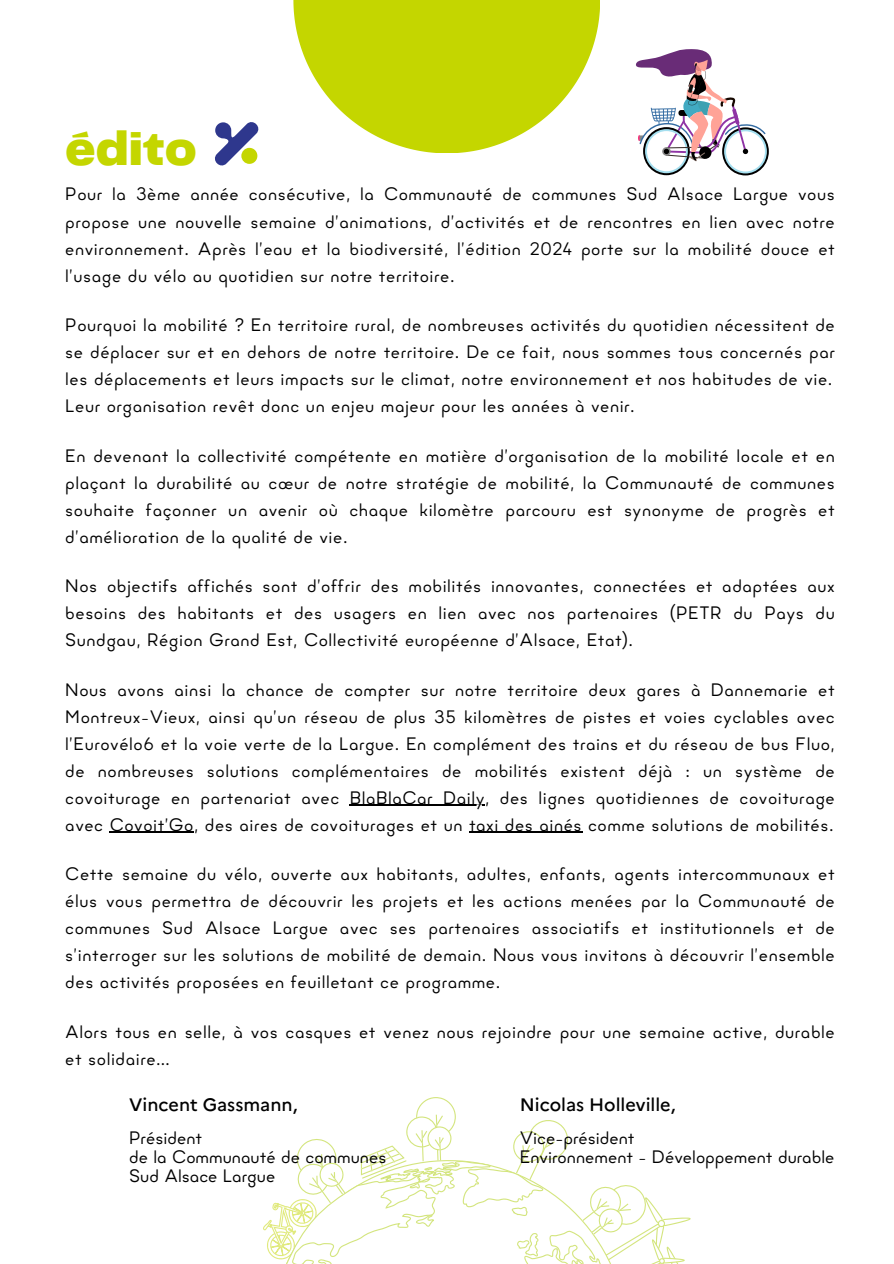
<style>
.page{position:relative;width:894px;height:1264px;background:#fff}
.page>*{position:absolute;margin:0;border:0;box-sizing:border-box;transform-origin:0 0}
.t1{font:900 49.5px "Telegraf";color:#c4d600}
.t2{font:18px/27px "Minimo";letter-spacing:.03em;color:#000;text-align:justify}
.t3{font:18px "Minimo";color:#000}
.t4{font:500 18px "Marianne";color:#000}
</style>
<div class="page">
<svg style="left:215px;top:122px;width:44px;height:44px"></svg>
<svg style="left:263px;top:1097px;width:428px;height:167px"></svg>
<hr style="left:350px;top:805px;width:135px;height:1px;background:#000">
<hr style="left:110px;top:832px;width:84px;height:1px;background:#000">
<hr style="left:469px;top:832px;width:113px;height:1px;background:#000">
<svg style="left:293px;top:0;width:306px;height:153px;fill:#c4d600"></svg>
<svg style="left:636px;top:49px;width:132px;height:126px"></svg>
<p class="t1" style="left:65px;top:127px;width:133px">édito</p>
<h1 class="t2" style="left:65px;top:182px;width:770px">Pour la 3ème année consécutive, la Communauté de communes Sud Alsace Largue vous propose une nouvelle semaine d’animations, d’activités et de rencontres en lien avec notre environnement. Après l’eau et la biodiversité, l’édition 2024 porte sur la mobilité douce et l’usage du vélo au quotidien sur notre territoire.</h1>
<p class="t2" style="left:65px;top:313px;width:770px">Pourquoi la mobilité ? En territoire rural, de nombreuses activités du quotidien nécessitent de se déplacer sur et en dehors de notre territoire. De ce fait, nous sommes tous concernés par les déplacements et leurs impacts sur le climat, notre environnement et nos habitudes de vie.</p>
<p class="t2" style="left:65px;top:394px;width:571px">Leur organisation revêt donc un enjeu majeur pour les années à venir.</p>
<p class="t2" style="left:65px;top:443px;width:770px">En devenant la collectivité compétente en matière d’organisation de la mobilité locale et en plaçant la durabilité au cœur de notre stratégie de mobilité, la Communauté de communes souhaite façonner un avenir où chaque kilomètre parcouru est synonyme de progrès et d’amélioration de la qualité de vie.</p>
<p class="t2" style="left:65px;top:574px;width:770px">Nos objectifs affichés sont d’offrir des mobilités innovantes, connectées et adaptées aux besoins des habitants et des usagers en lien avec nos partenaires (PETR du Pays du Sundgau, Région Grand Est, Collectivité européenne d’Alsace, Etat).</p>
<p class="t2" style="left:65px;top:677px;width:770px">Nous avons ainsi la chance de compter sur notre territoire deux gares à Dannemarie et Montreux-Vieux, ainsi qu’un réseau de plus 35 kilomètres de pistes et voies cyclables avec l’Eurovélo6 et la voie verte de la Largue. En complément des trains et du réseau de bus Fluo, de nombreuses solutions complémentaires de mobilités existent déjà : un système de covoiturage en partenariat avec</p>
<p class="t2" style="left:65px;top:785px;width:770px;text-align:right">BlaBlaCar Daily, des lignes quotidiennes de covoiturage<br>avec Covoit’Go, des aires de covoiturages et un taxi des ainés comme solutions de mobilités.</p>
<p class="t2" style="left:65px;top:862px;width:770px">Cette semaine du vélo, ouverte aux habitants, adultes, enfants, agents intercommunaux et élus vous permettra de découvrir les projets et les actions menées par la Communauté de communes Sud Alsace Largue avec ses partenaires associatifs et institutionnels et de s’interroger sur les solutions de mobilité de demain. Nous vous invitons à découvrir l’ensemble des activités proposées en feuilletant ce programme.</p>
<p class="t2" style="left:65px;top:1019px;width:770px">Alors tous en selle, à vos casques et venez nous rejoindre pour une semaine active, durable et solidaire…</p>
<p class="t4" style="left:129px;top:1091px;width:170px">Vincent Gassmann,</p>
<p class="t3" style="left:129px;top:1130px;width:75px">Président</p>
<p class="t3" style="left:129px;top:1149px;width:259px">de la Communauté de communes</p>
<p class="t3" style="left:129px;top:1168px;width:148px">Sud Alsace Largue</p>
<p class="t4" style="left:519px;top:1091px;width:157px">Nicolas Holleville,</p>
<h2 class="t3" style="left:519px;top:1130px;width:116px">Vice-président</h2>
<p class="t3" style="left:519px;top:1149px;width:316px">Environnement - Développement durable</p>
</div>
